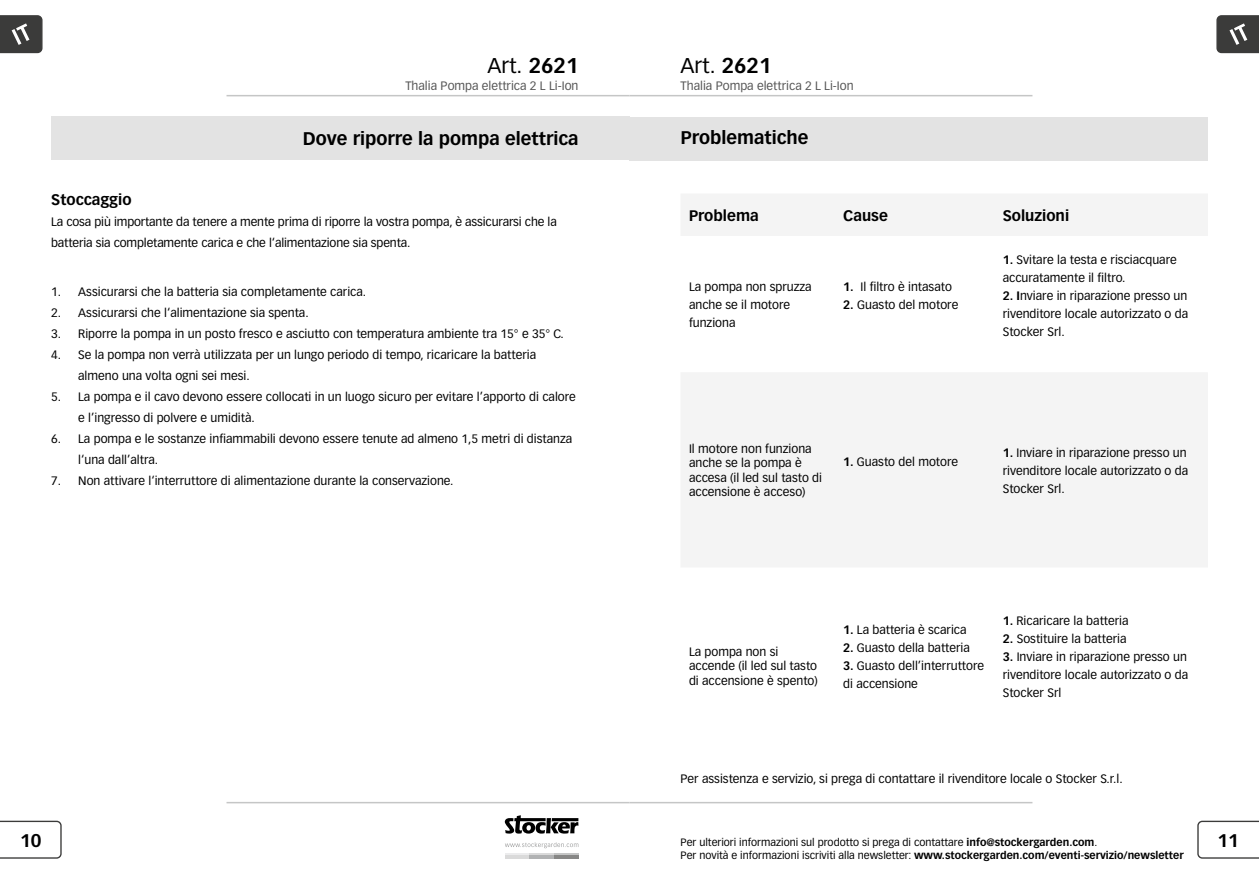
<style>
.page{position:relative;width:1259px;height:893px;background:#fff}
.page>*{position:absolute;margin:0;border:0;box-sizing:border-box;transform-origin:0 0}
.t1{font:21px "Vectora LT Std";color:#000}
.t2{font:700 18px "Vectora LT Std";color:#000}
.t3{font:700 15px "Vectora LT Std";color:#000}
.t4{font:12px/18px "Vectora LT Std";color:#000}
.t5{font:12px "Vectora LT Std";color:#565656}
.t6{font:700 10.5px "Vectora LT Std";color:#000}
.t7{font:10.5px "Vectora LT Std";color:#000}
.s1{font-weight:700}
.s2{font-weight:400}
</style>
<div class="page">
<hr style="left:226px;top:802px;width:403px;height:1px;background:#c5c6c6">
<hr style="left:629px;top:802px;width:403px;height:1px;background:#c5c6c6">
<svg style="left:1197px;top:821px;width:62px;height:38px"></svg>
<svg style="left:0;top:821px;width:62px;height:38px"></svg>
<svg style="left:505px;top:815px;width:73px;height:19px"></svg>
<svg style="left:505px;top:842px;width:73px;height:6px"></svg>
<hr style="left:505px;top:853px;width:24px;height:2px;background:#ececed">
<hr style="left:529px;top:853px;width:25px;height:2px;background:#dadada">
<hr style="left:554px;top:853px;width:24px;height:2px;background:#c5c6c6">
<hr style="left:505px;top:855px;width:24px;height:4px;background:#dadada">
<hr style="left:529px;top:855px;width:25px;height:4px;background:#b1b2b3">
<hr style="left:554px;top:855px;width:24px;height:4px;background:#878786">
<hr style="left:226px;top:95px;width:403px;height:1px;background:#c5c6c6">
<hr style="left:629px;top:95px;width:403px;height:1px;background:#c5c6c6">
<svg style="left:1216px;top:15px;width:43px;height:38px;background:#4d4d4c"></svg>
<svg style="left:0;top:15px;width:43px;height:38px;background:#4d4d4c"></svg>
<div style="left:51px;top:116px;width:578px;height:43px;background:#e3e3e3"></div>
<div style="left:629px;top:117px;width:579px;height:43px;background:#e3e3e3"></div>
<div style="left:681px;top:194px;width:527px;height:42px;background:#f4f4f4"></div>
<div style="left:681px;top:373px;width:527px;height:194px;background:#f4f4f4"></div>
<h1 class="t1" style="left:487px;top:53px;width:92px">Art. <span class="s1">2621</span></h1>
<p class="t5" style="left:405px;top:79px;width:175px">Thalia Pompa elettrica 2 L Li-Ion</p>
<h2 class="t2" style="left:303px;top:127px;width:277px">Dove riporre la pompa elettrica</h2>
<p class="t3" style="left:51px;top:191px;width:82px">Stoccaggio</p>
<p class="t4" style="left:51px;top:211px;width:507px;line-height:21px">La cosa più importante da tenere a mente prima di riporre la vostra pompa, è assicurarsi che la batteria sia completamente carica e che l‘alimentazione sia spenta.</p>
<p class="t4" style="left:51px;top:283px;width:316px">1. Assicurarsi che la batteria sia completamente carica.</p>
<p class="t4" style="left:51px;top:304px;width:259px">2. Assicurarsi che l‘alimentazione sia spenta.</p>
<p class="t4" style="left:51px;top:325px;width:514px">3. Riporre la pompa in un posto fresco e asciutto con temperatura ambiente tra 15° e 35° C.</p>
<p class="t4" style="left:78px;top:345px;width:459px;line-height:21px;text-indent:-27px">4. Se la pompa non verrà utilizzata per un lungo periodo di tempo, ricaricare la batteria almeno una volta ogni sei mesi.</p>
<p class="t4" style="left:78px;top:387px;width:499px;line-height:21px;text-indent:-27px">5. La pompa e il cavo devono essere collocati in un luogo sicuro per evitare l’apporto di calore e l’ingresso di polvere e umidità.</p>
<p class="t4" style="left:78px;top:429px;width:495px;line-height:21px;text-indent:-27px">6. La pompa e le sostanze infiammabili devono essere tenute ad almeno 1,5 metri di distanza l‘una dall’altra.</p>
<p class="t4" style="left:51px;top:472px;width:404px">7. Non attivare l‘interruttore di alimentazione durante la conservazione.</p>
<h1 class="t1" style="left:680px;top:53px;width:92px">Art. <span class="s1">2621</span></h1>
<p class="t5" style="left:680px;top:79px;width:175px">Thalia Pompa elettrica 2 L Li-Ion</p>
<h2 class="t2" style="left:680px;top:127px;width:129px">Problematiche</h2>
<p class="t3" style="left:689px;top:206px;width:71px">Problema</p>
<p class="t3" style="left:843px;top:206px;width:46px">Cause</p>
<p class="t3" style="left:1002px;top:206px;width:68px">Soluzioni</p>
<p class="t4" style="left:689px;top:278px;width:124px">La pompa non spruzza anche se il motore funziona</p>
<p class="t4" style="left:843px;top:278px;width:110px"><span class="s1">1.</span> Il filtro è intasato</p>
<p class="t4" style="left:843px;top:296px;width:117px"><span class="s1">2.</span> Guasto del motore</p>
<p class="t4" style="left:1002px;top:251px;width:176px"><span class="s1">1.</span> Svitare la testa e risciacquare accuratamente il filtro.</p>
<p class="t4" style="left:1002px;top:287px;width:187px;text-align:justify"><span class="s1">2. I</span>nviare in riparazione presso un rivenditore locale autorizzato o da Stocker Srl.</p>
<p class="t4" style="left:689px;top:442px;width:134px;line-height:14.4px">Il motore non funziona anche se la pompa è accesa (il led sul tasto di accensione è acceso)</p>
<p class="t4" style="left:843px;top:452px;width:116px"><span class="s1">1.</span> Guasto del motore</p>
<p class="t4" style="left:1002px;top:443px;width:187px"><span class="s1">1.</span> Inviare in riparazione presso un rivenditore locale autorizzato o da<br>Stocker Srl.</p>
<p class="t4" style="left:689px;top:644px;width:130px;line-height:14.4px">La pompa non si accende (il led sul tasto di accensione è spento)</p>
<p class="t4" style="left:843px;top:621px;width:125px"><span class="s1">1.</span> La batteria è scarica</p>
<p class="t4" style="left:843px;top:639px;width:128px"><span class="s1">2.</span> Guasto della batteria</p>
<p class="t4" style="left:843px;top:657px;width:142px"><span class="s1">3.</span> Guasto dell’interruttore di accensione</p>
<p class="t4" style="left:1002px;top:612px;width:127px"><span class="s1">1.</span> Ricaricare la batteria</p>
<p class="t4" style="left:1002px;top:630px;width:125px"><span class="s1">2.</span> Sostituire la batteria</p>
<p class="t4" style="left:1002px;top:648px;width:187px;text-align:justify"><span class="s1">3.</span> Inviare in riparazione presso un rivenditore locale autorizzato o da Stocker Srl</p>
<p class="t4" style="left:680px;top:770px;width:444px">Per assistenza e servizio, si prega di contattare il rivenditore locale o Stocker S.r.l.</p>
<h2 class="t2" style="left:20px;top:829px;width:23px">10</h2>
<p class="t7" style="left:680px;top:836px;width:418px">Per ulteriori informazioni sul prodotto si prega di contattare <span class="s1">info@stockergarden.com</span>.</p>
<h2 class="t2" style="left:1217px;top:829px;width:23px">11</h2>
<p class="t6" style="left:680px;top:849px;width:504px"><span class="s2">Per novità e informazioni iscriviti alla newsletter:</span> www.stockergarden.com/eventi-servizio/newsletter</p>
</div>
